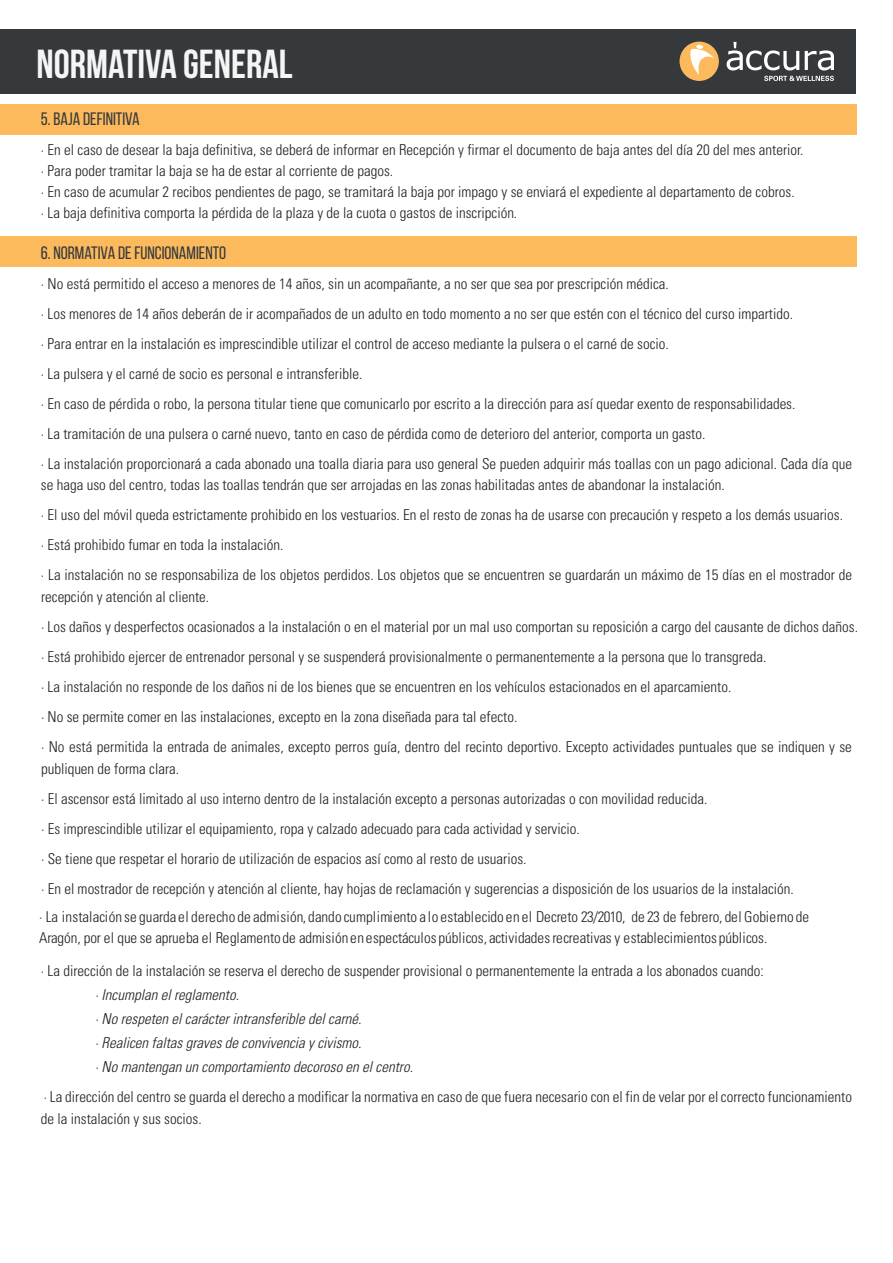
<style>
.page{position:relative;width:893px;height:1263px;background:#fff}
.page>*{position:absolute;margin:0;border:0;box-sizing:border-box;transform-origin:0 0}
.t1{font:700 40.5px "Bebas Neue";color:#f5f5f5}
.t2{font:18px "Bebas Neue";color:#36393c}
.t3{font:300 condensed 15px/30px "Univers";color:#231f20}
.t4{font:italic 300 condensed 15px/24px "Univers";color:#231f20}
</style>
<div class="page">
<div style="left:0;top:105px;width:856px;height:30px;background:#fcba5d"></div>
<div style="left:0;top:237px;width:856px;height:30px;background:#fcba5d"></div>
<div style="left:0;top:30px;width:856px;height:64px;background:#36393c"></div>
<div style="left:680px;top:42px;width:39px;height:39px;background:#fcba5d;border-radius:50%"></div>
<svg style="left:690px;top:45px;width:25px;height:30px"></svg>
<svg style="left:764px;top:76px;width:70px;height:5px"></svg>
<svg style="left:727px;top:42px;width:107px;height:28px"></svg>
<h1 class="t1" style="left:37px;top:42px;width:258px">NORMATIVA GENERAL</h1>
<p class="t2" style="left:41px;top:109px;width:100px">5. BAJA DEFINITIVA</p>
<p class="t3" style="left:41px;top:139px;width:764px;line-height:21px">· En el caso de desear la baja definitiva, se deberá de informar en Recepción y firmar el documento de baja antes del día 20 del mes anterior. · Para poder tramitar la baja se ha de estar al corriente de pagos.<br>· En caso de acumular 2 recibos pendientes de pago, se tramitará la baja por impago y se enviará el expediente al departamento de cobros.<br>· La baja definitiva comporta la pérdida de la plaza y de la cuota o gastos de inscripción.</p>
<p class="t2" style="left:41px;top:243px;width:187px">6. NORMATIVA DE FUNCIONAMIENTO</p>
<p class="t3" style="left:41px;top:268px;width:813px">· No está permitido el acceso a menores de 14 años, sin un acompañante, a no ser que sea por prescripción médica.<br>· Los menores de 14 años deberán de ir acompañados de un adulto en todo momento a no ser que estén con el técnico del curso impartido.<br>· Para entrar en la instalación es imprescindible utilizar el control de acceso mediante la pulsera o el carné de socio.<br>· La pulsera y el carné de socio es personal e intransferible.<br>· En caso de pérdida o robo, la persona titular tiene que comunicarlo por escrito a la dirección para así quedar exento de responsabilidades.<br>· La tramitación de una pulsera o carné nuevo, tanto en caso de pérdida como de deterioro del anterior, comporta un gasto.<br>· La instalación proporcionará a cada abonado una toalla diaria para uso general Se pueden adquirir más toallas con un pago adicional. Cada día que</p>
<p class="t3" style="left:41px;top:470px;width:813px">se haga uso del centro, todas las toallas tendrán que ser arrojadas en las zonas habilitadas antes de abandonar la instalación.<br>· El uso del móvil queda estrictamente prohibido en los vestuarios. En el resto de zonas ha de usarse con precaución y respeto a los demás usuarios.<br>· Está prohibido fumar en toda la instalación.<br>· La instalación no se responsabiliza de los objetos perdidos. Los objetos que se encuentren se guardarán un máximo de 15 días en el mostrador de</p>
<p class="t3" style="left:41px;top:582px;width:818px">recepción y atención al cliente.<br>· Los daños y desperfectos ocasionados a la instalación o en el material por un mal uso comportan su reposición a cargo del causante de dichos daños. · Está prohibido ejercer de entrenador personal y se suspenderá provisionalmente o permanentemente a la persona que lo transgreda.<br>· La instalación no responde de los daños ni de los bienes que se encuentren en los vehículos estacionados en el aparcamiento.<br>· No se permite comer en las instalaciones, excepto en la zona diseñada para tal efecto.<br>· No está permitida la entrada de animales, excepto perros guía, dentro del recinto deportivo. Excepto actividades puntuales que se indiquen y se</p>
<p class="t3" style="left:41px;top:753px;width:754px">publiquen de forma clara.<br>· El ascensor está limitado al uso interno dentro de la instalación excepto a personas autorizadas o con movilidad reducida.<br>· Es imprescindible utilizar el equipamiento, ropa y calzado adecuado para cada actividad y servicio.<br>· Se tiene que respetar el horario de utilización de espacios así como al resto de usuarios.<br>· En el mostrador de recepción y atención al cliente, hay hojas de reclamación y sugerencias a disposición de los usuarios de la instalación.</p>
<p class="t3" style="left:39px;top:906px;width:771px;line-height:21px">· La instalación se guarda el derecho de admisión, dando cumplimiento a lo establecido en el Decreto 23/2010, de 23 de febrero, del Gobierno de<br>Aragón, por el que se aprueba el Reglamento de admisión en espectáculos públicos, actividadesrecreativas y establecimientos públicos.</p>
<p class="t3" style="left:41px;top:956px;width:724px">· La dirección de la instalación se reserva el derecho de suspender provisional o permanentemente la entrada a los abonados cuando:</p>
<p class="t4" style="left:95px;top:983px;width:320px">· Incumplan el reglamento.<br>· No respeten el carácter intransferible del carné.<br>· Realicen faltas graves de convivencia y civismo.<br>· No mantengan un comportamiento decoroso en el centro.</p>
<p class="t3" style="left:41px;top:1086px;width:813px;line-height:21.6px">· La dirección del centro se guarda el derecho a modificar la normativa en caso de que fuera necesario con el fin de velar por el correcto funcionamiento de la instalación y sus socios.</p>
</div>
